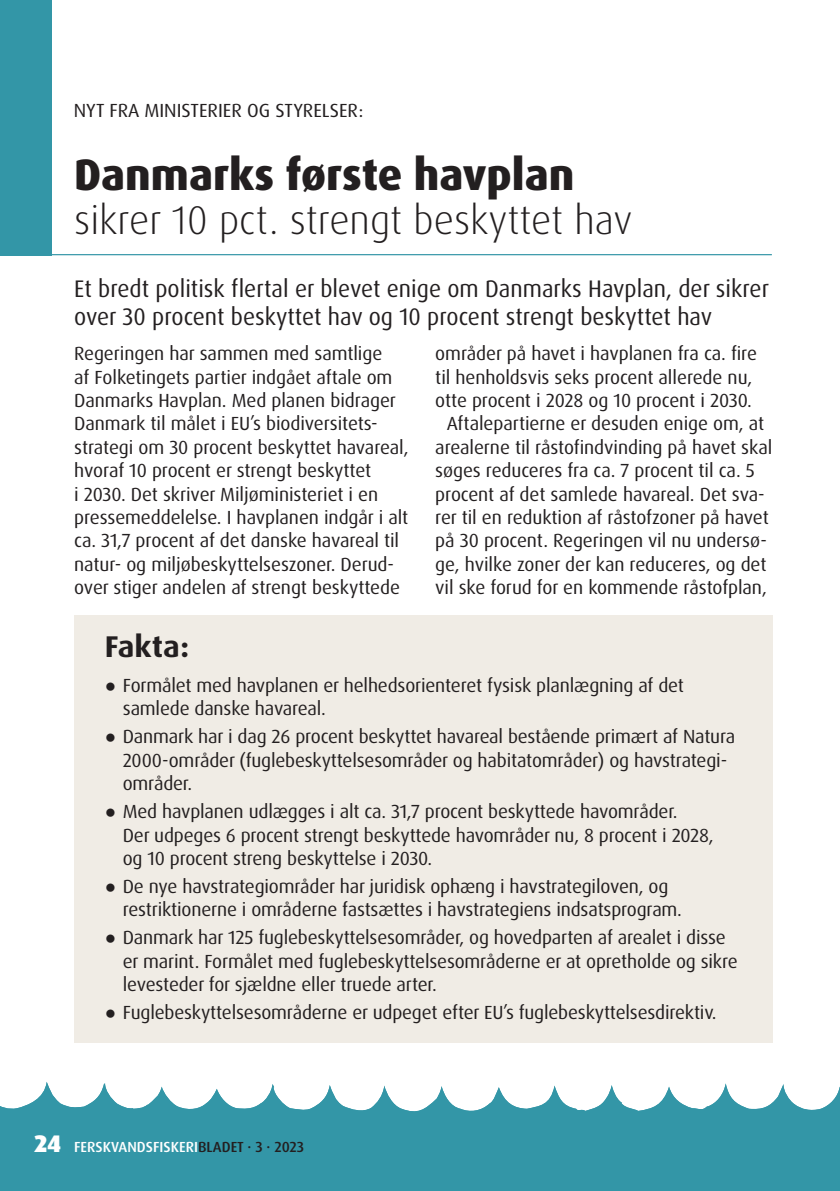
<style>
.page{position:relative;width:840px;height:1191px;background:#fff}
.page>*{position:absolute;margin:0;border:0;box-sizing:border-box;transform-origin:0 0}
.Alm__tekst_Overskrif{font:800 44px "Dax Pro";color:#231f20}
.Alm__tekst_Overskrif-2{font:300 40px "Dax Pro";color:#231f20}
.Alm__tekst_Overskrif-3{font:700 30px "Dax Pro";color:#231f20}
.Alm__tekst_Overskrif-4{font:24px/28px "Dax Pro";color:#231f20;scale:.96 1}
.Alm__tekst_Overskrif-5{font:19px/23.4px "Dax Pro";letter-spacing:-.01em;color:#231f20}
.Alm__tekst_Overskrif-6{font:500 14.6px "Dax Pro";color:#fff}
.s1{font-family:"Arial";font-weight:900}
.s2{font-weight:900;font-size:24px}
.s3{color:#231f20}
</style>
<div class="page">
<svg style="left:0;top:1082px;width:839px;height:109px;fill:#3396a7"></svg>
<hr style="left:0;top:254px;width:771px;height:1px;background:#3396a7">
<div style="left:0;top:0;width:51px;height:255px;background:#3396a7"></div>
<div style="left:74px;top:616px;width:698px;height:426px;background:#f0ece5"></div>
<p class="Alm__tekst_Overskrif-5" style="left:74px;top:99px;width:291px">NYT FRA MINISTERIER OG STYRELSER:</p>
<p class="Alm__tekst_Overskrif" style="left:74px;top:146px;width:501px">Danmarks første havplan</p>
<p class="Alm__tekst_Overskrif-2" style="left:74px;top:194px;width:559px">sikrer 10 pct. strengt beskyttet hav</p>
<p class="Alm__tekst_Overskrif-4" style="left:74px;top:275px;width:724px">Et bredt politisk flertal er blevet enige om Danmarks Havplan, der sikrer over 30 procent beskyttet hav og 10 procent strengt beskyttet hav</p>
<p class="Alm__tekst_Overskrif-5" style="left:74px;top:342px;width:335px">Regeringen har sammen med samtlige<br>af Folketingets partier indgået aftale om Danmarks Havplan. Med planen bidrager Danmark til målet i EU’s biodiversitets&shy;strategi om 30 procent beskyttet havareal, hvoraf 10 procent er strengt beskyttet<br>i 2030. Det skriver Miljøministeriet i en pressemeddelelse. I havplanen indgår i alt ca. 31,7 procent af det danske havareal til natur- og miljøbeskyttelseszoner. Derud&shy;over stiger andelen af strengt beskyttede</p>
<p class="Alm__tekst_Overskrif-5" style="left:435px;top:342px;width:323px">områder på havet i havplanen fra ca. fire til henholdsvis seks procent allerede nu, otte procent i 2028 og 10 procent i 2030.</p>
<p class="Alm__tekst_Overskrif-5" style="left:435px;top:412px;width:338px;text-indent:11px">Aftalepartierne er desuden enige om, at arealerne til råstofindvinding på havet skal søges reduceres fra ca. 7 procent til ca. 5 procent af det samlede havareal. Det sva&shy;rer til en reduktion af råstofzoner på havet på 30 procent. Regeringen vil nu undersø&shy;ge, hvilke zoner der kan reduceres, og det vil ske forud for en kommende råstofplan,</p>
<p class="Alm__tekst_Overskrif-3" style="left:105px;top:627px;width:86px">Fakta:</p>
<p class="Alm__tekst_Overskrif-5" style="left:105px;top:673px;width:580px"><span class="s1">●</span> Formålet med havplanen er helhedsorienteret fysisk planlægning af det</p>
<p class="Alm__tekst_Overskrif-5" style="left:123px;top:697px;width:204px">samlede danske havareal.</p>
<p class="Alm__tekst_Overskrif-5" style="left:105px;top:725px;width:631px"><span class="s1">●</span> Danmark har i dag 26 procent beskyttet havareal bestående primært af Natura</p>
<p class="Alm__tekst_Overskrif-5" style="left:123px;top:748px;width:605px">2000-områder (fuglebeskyttelsesområder og habitatområder) og havstrategi-</p>
<p class="Alm__tekst_Overskrif-5" style="left:123px;top:772px;width:71px">områder.</p>
<p class="Alm__tekst_Overskrif-5" style="left:105px;top:800px;width:574px"><span class="s1">●</span> Med havplanen udlægges i alt ca. 31,7 procent beskyttede havområder.</p>
<p class="Alm__tekst_Overskrif-5" style="left:123px;top:823px;width:592px">Der udpeges 6 procent strengt beskyttede havområder nu, 8 procent i 2028,</p>
<p class="Alm__tekst_Overskrif-5" style="left:123px;top:846px;width:311px">og 10 procent streng beskyttelse i 2030.</p>
<p class="Alm__tekst_Overskrif-5" style="left:105px;top:874px;width:564px"><span class="s1">●</span> De nye havstrategiområder har juridisk ophæng i havstrategiloven, og</p>
<p class="Alm__tekst_Overskrif-5" style="left:123px;top:898px;width:560px">restriktionerne i områderne fastsættes i havstrategiens indsatsprogram.</p>
<p class="Alm__tekst_Overskrif-5" style="left:105px;top:926px;width:622px"><span class="s1">●</span> Danmark har 125 fuglebeskyttelsesområder, og hovedparten af arealet i disse</p>
<p class="Alm__tekst_Overskrif-5" style="left:123px;top:949px;width:616px">er marint. Formålet med fuglebeskyttelsesområderne er at opretholde og sikre</p>
<p class="Alm__tekst_Overskrif-5" style="left:123px;top:973px;width:315px">levesteder for sjældne eller truede arter.</p>
<p class="Alm__tekst_Overskrif-5" style="left:105px;top:1001px;width:613px"><span class="s1">●</span> Fuglebeskyttelsesområderne er udpeget efter EU’s fuglebeskyttelsesdirektiv.</p>
<p class="Alm__tekst_Overskrif-6" style="left:34px;top:1137px;width:271px"><span class="s2">24</span> FERSKVANDSFISKERI<span class="s3">BLADET · 3 · 2023</span></p>
</div>
